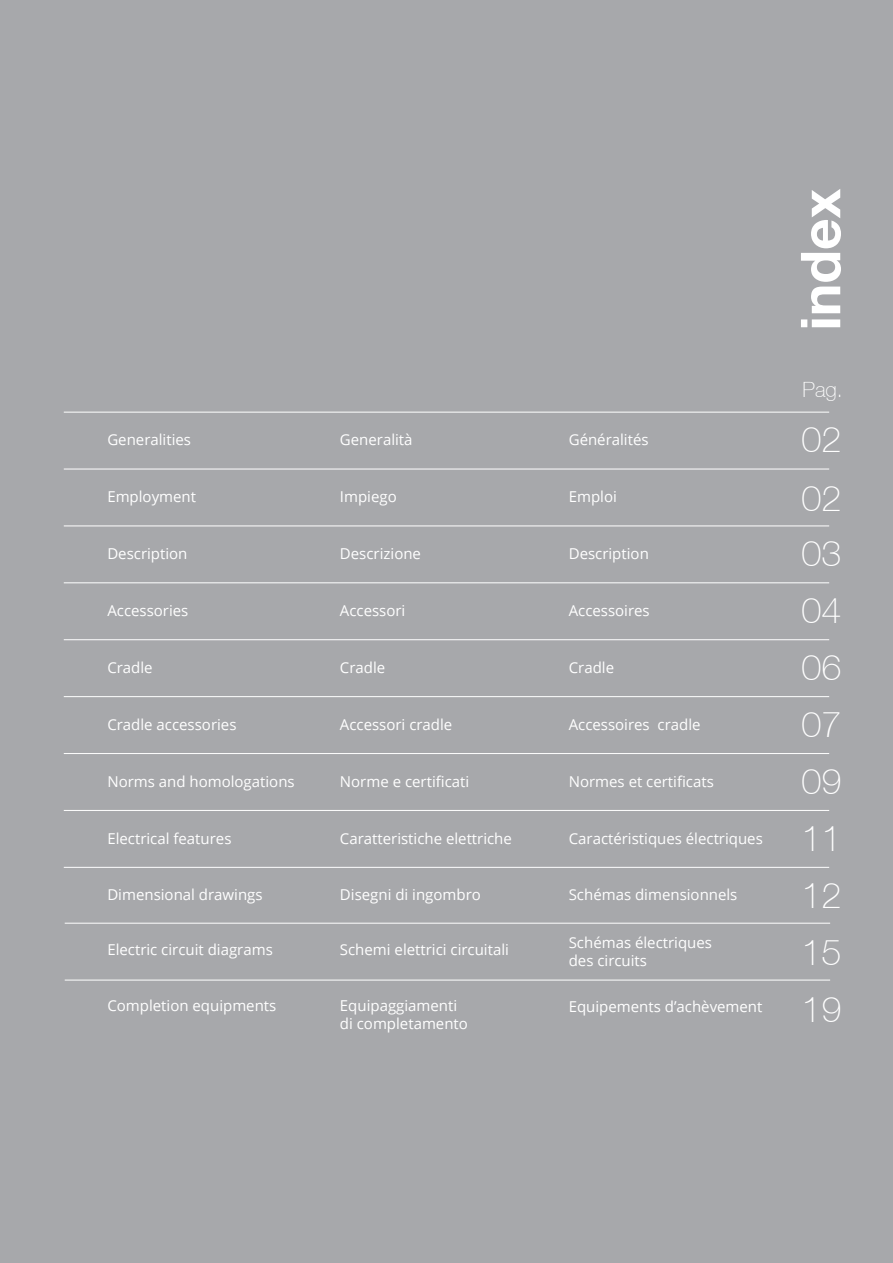
<style>
.page{position:relative;width:893px;height:1263px;background:#a7a8ab}
.page>*{position:absolute;margin:0;border:0;box-sizing:border-box;transform-origin:0 0}
.t1{font:700 55.05px "Helvetica 75";color:#fff}
.t2{font:100 36px "Helvetica 35";color:#fff}
.t3{font:100 21px "Helvetica 35";color:#fff}
.t4{font:15px "Open Sans";color:#fff}
</style>
<div class="page">
<hr style="left:64px;top:525px;width:765px;height:1px;background:#fff">
<hr style="left:64px;top:582px;width:765px;height:1px;background:#fff">
<hr style="left:64px;top:639px;width:765px;height:1px;background:#fff">
<hr style="left:64px;top:696px;width:765px;height:1px;background:#fff">
<hr style="left:64px;top:753px;width:765px;height:1px;background:#fff">
<hr style="left:64px;top:810px;width:765px;height:1px;background:#fff">
<hr style="left:64px;top:469px;width:765px;height:1px;background:#fff">
<hr style="left:64px;top:412px;width:765px;height:1px;background:#fff">
<hr style="left:64px;top:867px;width:765px;height:1px;background:#fff">
<hr style="left:65px;top:923px;width:765px;height:1px;background:#fff">
<hr style="left:65px;top:980px;width:765px;height:1px;background:#fff">
<p class="t1" style="left:787px;top:330px;width:143px;rotate:-90deg">index</p>
<p class="t3" style="left:803px;top:378px;width:42px">Pag.</p>
<p class="t4" style="left:107px;top:429px;width:85px">Generalities</p>
<p class="t4" style="left:340px;top:429px;width:74px">Generalità</p>
<p class="t4" style="left:107px;top:486px;width:90px">Employment</p>
<p class="t4" style="left:340px;top:486px;width:58px">Impiego</p>
<p class="t4" style="left:107px;top:543px;width:82px">Description</p>
<p class="t4" style="left:340px;top:543px;width:83px">Descrizione</p>
<p class="t4" style="left:107px;top:600px;width:83px">Accessories</p>
<p class="t4" style="left:340px;top:600px;width:67px">Accessori</p>
<p class="t4" style="left:107px;top:657px;width:47px">Cradle</p>
<p class="t4" style="left:340px;top:657px;width:47px">Cradle</p>
<p class="t4" style="left:107px;top:714px;width:131px">Cradle accessories</p>
<p class="t4" style="left:340px;top:714px;width:114px">Accessori cradle</p>
<p class="t4" style="left:107px;top:771px;width:189px">Norms and homologations</p>
<p class="t4" style="left:340px;top:771px;width:131px">Norme e certificati</p>
<p class="t4" style="left:107px;top:828px;width:126px">Electrical features</p>
<p class="t4" style="left:340px;top:828px;width:173px">Caratteristiche elettriche</p>
<p class="t4" style="left:107px;top:884px;width:157px">Dimensional drawings</p>
<p class="t4" style="left:340px;top:884px;width:142px">Disegni di ingombro</p>
<p class="t4" style="left:107px;top:939px;width:167px">Electric circuit diagrams</p>
<p class="t4" style="left:340px;top:939px;width:171px">Schemi elettrici circuitali</p>
<p class="t4" style="left:107px;top:995px;width:170px">Completion equipments</p>
<p class="t4" style="left:340px;top:995px;width:119px">Equipaggiamenti</p>
<p class="t4" style="left:340px;top:1013px;width:130px">di completamento</p>
<p class="t4" style="left:569px;top:429px;width:81px">Généralités</p>
<p class="t4" style="left:569px;top:486px;width:50px">Emploi</p>
<p class="t4" style="left:569px;top:543px;width:82px">Description</p>
<p class="t4" style="left:569px;top:600px;width:83px">Accessoires</p>
<p class="t4" style="left:569px;top:657px;width:47px">Cradle</p>
<p class="t4" style="left:569px;top:714px;width:133px">Accessoires cradle</p>
<p class="t4" style="left:569px;top:771px;width:147px">Normes et certificats</p>
<p class="t4" style="left:569px;top:828px;width:196px">Caractéristiques électriques</p>
<p class="t4" style="left:569px;top:884px;width:170px">Schémas dimensionnels</p>
<p class="t4" style="left:569px;top:932px;width:145px">Schémas électriques</p>
<p class="t4" style="left:569px;top:950px;width:80px">des circuits</p>
<p class="t4" style="left:569px;top:996px;width:195px">Equipements d’achèvement</p>
<p class="t2" style="left:801px;top:419px;width:42px">02</p>
<p class="t2" style="left:801px;top:477px;width:42px">02</p>
<p class="t2" style="left:801px;top:533px;width:42px">03</p>
<p class="t2" style="left:801px;top:590px;width:42px">04</p>
<p class="t2" style="left:801px;top:647px;width:42px">06</p>
<p class="t2" style="left:801px;top:704px;width:42px">07</p>
<p class="t2" style="left:801px;top:761px;width:42px">09</p>
<p class="t2" style="left:801px;top:818px;width:42px">11</p>
<p class="t2" style="left:801px;top:875px;width:42px">12</p>
<p class="t2" style="left:801px;top:932px;width:42px">15</p>
<p class="t2" style="left:801px;top:989px;width:42px">19</p>
</div>
